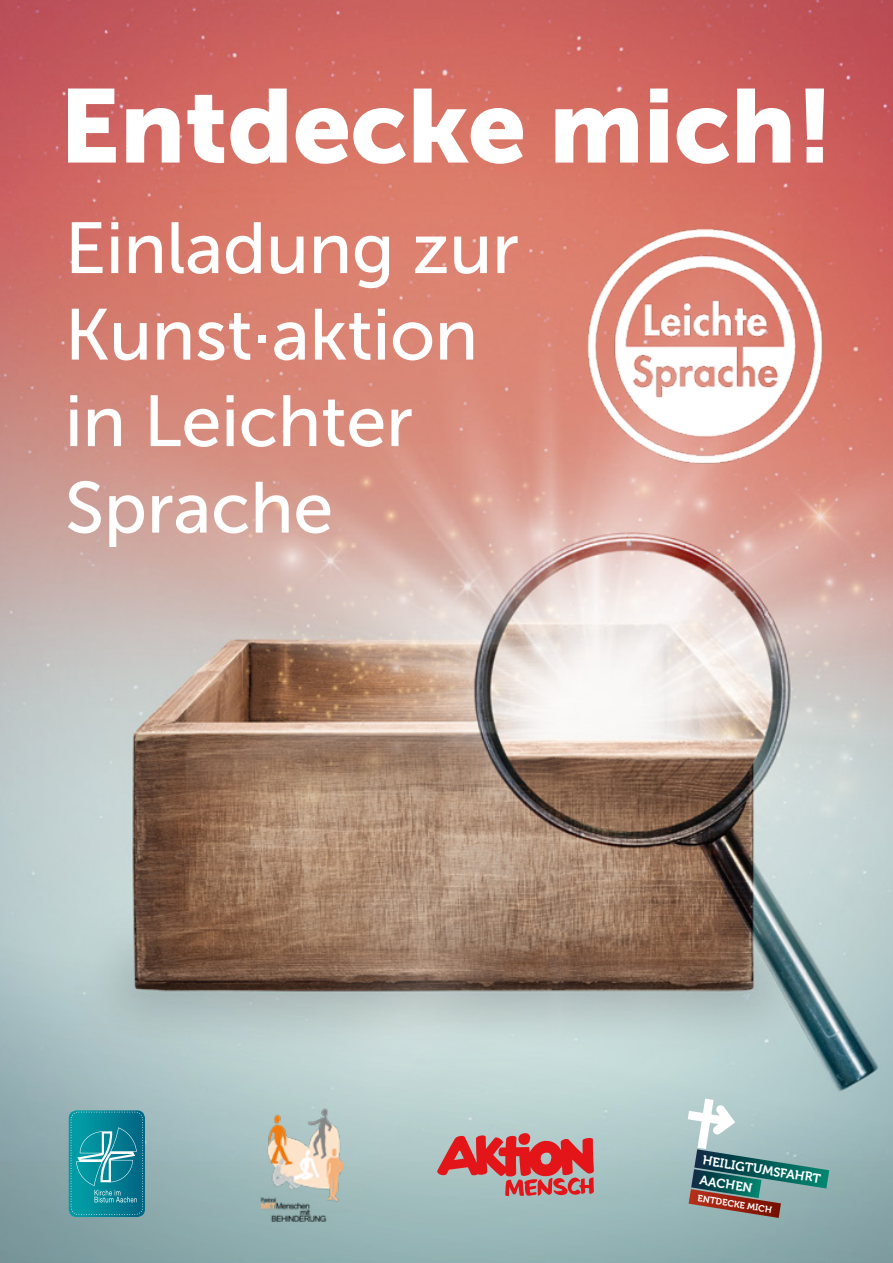
<style>
.page{position:relative;width:893px;height:1263px;background:#fff}
.page>*{position:absolute;margin:0;border:0;box-sizing:border-box;transform-origin:0 0}
.t1{font:103.5px "Museo Sans 900";letter-spacing:-.005em;color:#fff}
.t2{font:72.15px/86.6px "Museo Sans 500";letter-spacing:-.005em;color:#fff}
.t3{font:12.75px/20.1px "Museo 700";color:#fff}
.t4{font:9.15px "Museo 700";color:#fff}
</style>
<div class="page">
<img style="left:0;top:0;width:893px;height:926px">
<svg style="left:0;top:926px;width:893px;height:337px;background:#9fafad"></svg>
<img style="left:586px;top:227px;width:238px;height:239px">
<svg style="left:437px;top:1133px;width:157px;height:63px;background:#c7696b"></svg>
<svg style="left:688px;top:1098px;width:141px;height:120px;background:#839e9d"></svg>
<svg style="left:69px;top:1110px;width:76px;height:107px;background:#1990a0"></svg>
<img style="left:261px;top:1107px;width:81px;height:115px">
<h1 class="t1" style="left:59px;top:68px;width:776px">Entdecke mich!</h1>
<p class="t2" style="left:65px;top:205px;width:456px">Einladung zur<br>Kunst·aktion in Leichter<br>Sprache</p>
<p class="t3" style="left:704px;top:1150px;width:121px;rotate:9deg">HEILIGTUMSFAHRT<br>AACHEN</p>
<p class="t4" style="left:698px;top:1193px;width:77px;rotate:9deg">ENTDECKE MICH</p>
</div>
